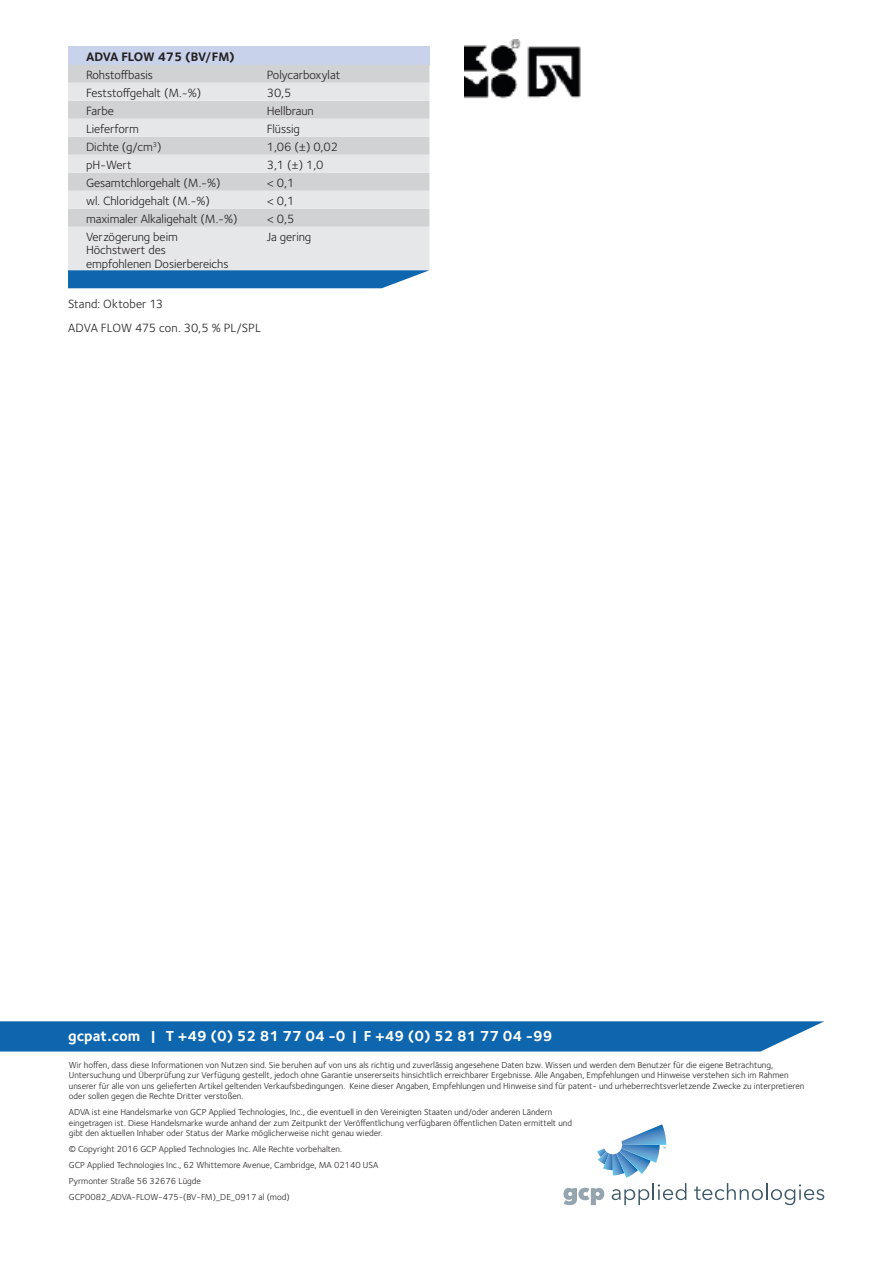
<style>
.page{position:relative;width:893px;height:1263px;background:#fff}
.page>*{position:absolute;margin:0;border:0;box-sizing:border-box;transform-origin:0 0}
.Contact_Bar{font:700 15px "Foundry Sterling";color:#fff}
.GCP_table_header{font:700 12.75px "Foundry Sterling OT2";letter-spacing:-.01em;color:#231f20}
.GCP_table_body{font:12.3px/13.5px "Foundry Sterling OT2";letter-spacing:-.005em;color:#231f20}
.GCP_T1{font:12.3px/24px "Foundry Sterling OT2";letter-spacing:.005em;color:#231f20}
.BoilerPlate_Text{font:9px/10.5px "Foundry Sterling";color:#231f20}
</style>
<div class="page">
<svg style="left:694px;top:1183px;width:130px;height:22px"></svg>
<svg style="left:563px;top:1124px;width:123px;height:81px"></svg>
<svg style="left:0;top:1021px;width:824px;height:30px;background:#196db2"></svg>
<div style="left:68px;top:47px;width:361px;height:18px;background:#c8d2ea"></div>
<div style="left:68px;top:65px;width:361px;height:18px;background:#d1d2d4"></div>
<svg style="left:68px;top:83px;width:361px;height:187px;background:#dedfe1"></svg>
<svg style="left:68px;top:270px;width:361px;height:18px;background:#2172b5"></svg>
<img style="left:464px;top:40px;width:117px;height:59px">
<p class="GCP_table_header" style="left:86px;top:47px;width:150px">ADVA FLOW 475 (BV/FM)</p>
<p class="GCP_table_body" style="left:86px;top:67px;width:68px">Rohstoffbasis</p>
<p class="GCP_table_body" style="left:267px;top:67px;width:75px">Polycarboxylat</p>
<p class="GCP_table_body" style="left:86px;top:85px;width:117px">Feststoffgehalt (M.-%)</p>
<p class="GCP_table_body" style="left:267px;top:85px;width:26px">30,5</p>
<p class="GCP_table_body" style="left:86px;top:103px;width:29px">Farbe</p>
<p class="GCP_table_body" style="left:267px;top:103px;width:49px">Hellbraun</p>
<p class="GCP_table_body" style="left:86px;top:121px;width:54px">Lieferform</p>
<p class="GCP_table_body" style="left:267px;top:121px;width:35px">Flüssig</p>
<p class="GCP_table_body" style="left:86px;top:139px;width:77px">Dichte (g/cm<sup>3</sup>)</p>
<p class="GCP_table_body" style="left:267px;top:139px;width:73px">1,06 (±) 0,02</p>
<p class="GCP_table_body" style="left:86px;top:157px;width:47px">pH-Wert</p>
<p class="GCP_table_body" style="left:267px;top:157px;width:58px">3,1 (±) 1,0</p>
<p class="GCP_table_body" style="left:86px;top:175px;width:136px">Gesamtchlorgehalt (M.-%)</p>
<p class="GCP_table_body" style="left:267px;top:175px;width:29px">&lt; 0,1</p>
<p class="GCP_table_body" style="left:86px;top:193px;width:125px">wl. Chloridgehalt (M.-%)</p>
<p class="GCP_table_body" style="left:267px;top:193px;width:29px">&lt; 0,1</p>
<p class="GCP_table_body" style="left:86px;top:211px;width:153px">maximaler Alkaligehalt (M.-%)</p>
<p class="GCP_table_body" style="left:267px;top:211px;width:29px">&lt; 0,5</p>
<p class="GCP_table_body" style="left:86px;top:229px;width:144px">Verzögerung beim<br>Höchstwert des empfohlenen Dosierbereichs</p>
<p class="GCP_table_body" style="left:267px;top:229px;width:46px">Ja gering</p>
<p class="GCP_T1" style="left:68px;top:291px;width:194px">Stand: Oktober 13<br>ADVA FLOW 475 con. 30,5 % PL/SPL</p>
<p class="Contact_Bar" style="left:68px;top:1027px;width:486px">gcpat.com | T +49 (0) 52 81 77 04 -0 | F +49 (0) 52 81 77 04 -99</p>
<p class="BoilerPlate_Text" style="left:69px;top:1060px;width:737px">Wir hoffen, dass diese Informationen von Nutzen sind. Sie beruhen auf von uns als richtig und zuverlässig angesehene Daten bzw. Wissen und werden dem Benutzer für die eigene Betrachtung, Untersuchung und Überprüfung zur Verfügung gestellt, jedoch ohne Garantie unsererseits hinsichtlich erreichbarer Ergebnisse. Alle Angaben, Empfehlungen und Hinweise verstehen sich im Rahmen unserer für alle von uns gelieferten Artikel geltenden Verkaufsbedingungen. Keine dieser Angaben, Empfehlungen und Hinweise sind für patent- und urheberrechtsverletzende Zwecke zu interpretieren oder sollen gegen die Rechte Dritter verstoßen.</p>
<p class="BoilerPlate_Text" style="left:69px;top:1107px;width:505px">ADVA ist eine Handelsmarke von GCP Applied Technologies, Inc., die eventuell in den Vereinigten Staaten und/oder anderen Ländern eingetragen ist. Diese Handelsmarke wurde anhand der zum Zeitpunkt der Veröffentlichung verfügbaren öffentlichen Daten ermittelt und gibt den aktuellen Inhaber oder Status der Marke möglicherweise nicht genau wieder.</p>
<p class="BoilerPlate_Text" style="left:69px;top:1144px;width:275px">© Copyright 2016 GCP Applied Technologies Inc. Alle Rechte vorbehalten.</p>
<p class="BoilerPlate_Text" style="left:69px;top:1160px;width:311px">GCP Applied Technologies Inc., 62 Whittemore Avenue, Cambridge, MA 02140 USA</p>
<p class="BoilerPlate_Text" style="left:69px;top:1176px;width:134px">Pyrmonter Straße 56 32676 Lügde</p>
<p class="BoilerPlate_Text" style="left:69px;top:1192px;width:222px">GCP0082_ADVA-FLOW-475-(BV-FM)_DE_0917 al (mod)</p>
</div>
